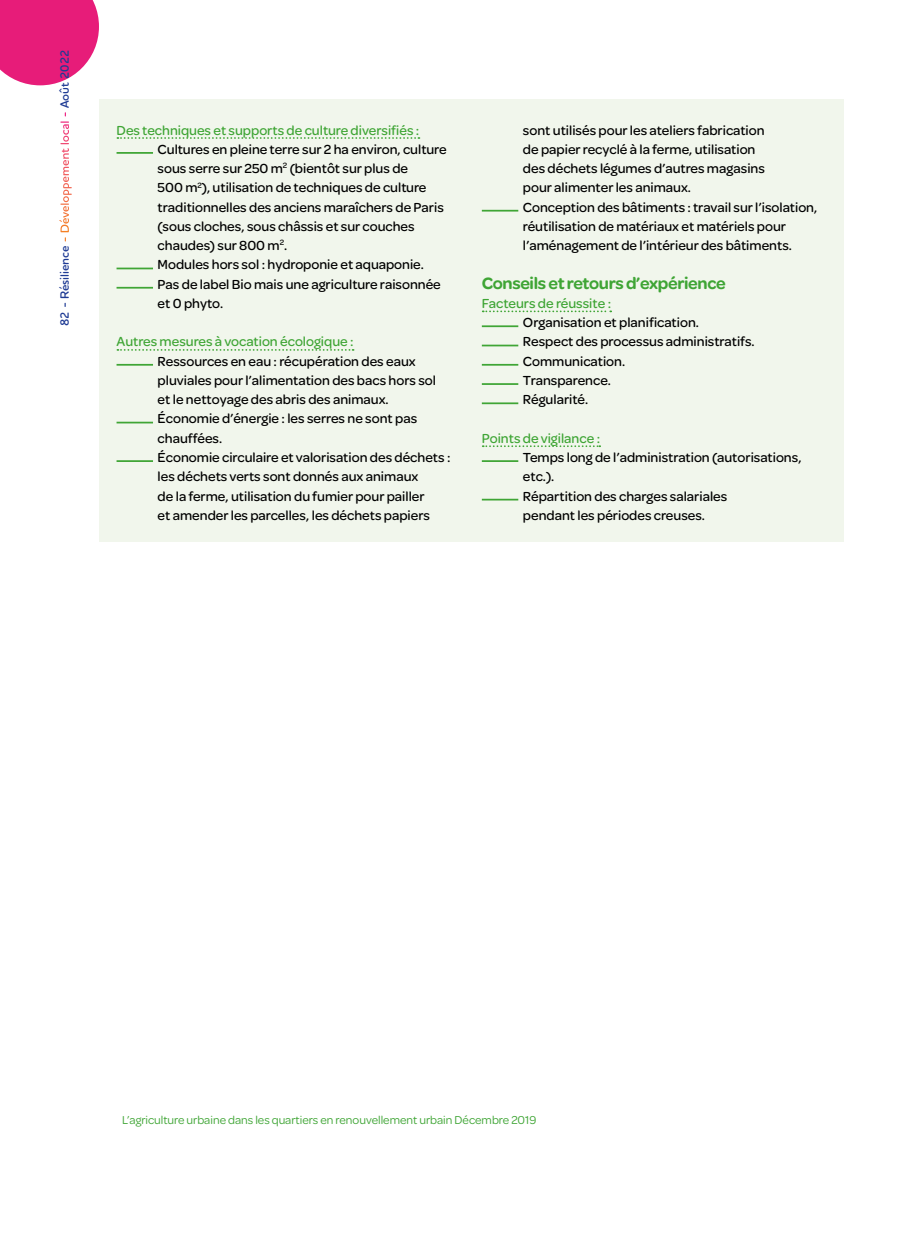
<style>
.page{position:relative;width:918px;height:1241px;background:#fff}
.page>*{position:absolute;margin:0;border:0;box-sizing:border-box;transform-origin:0 0}
.t1{font:600 17.5px "Omnes";letter-spacing:-.02em;color:#3fa535}
.t2{font:500 14px/19.2px "Omnes";color:#000}
.t3{font:12.25px "Omnes";color:#3fa535}
.t4{font:600 12.25px "Houschka Rounded";color:#1f3b94}
.s1{color:#fff}
.s2{color:#3fa535}
.s3{font-weight:600}
</style>
<div class="page">
<svg style="left:0;top:0;width:99px;height:85px;background:#e93688"></svg>
<div style="left:99px;top:99px;width:744px;height:443px;background:#f1f6ec"></div>
<svg style="left:117px;top:137px;width:302px;height:2px"></svg>
<svg style="left:117px;top:349px;width:237px;height:2px"></svg>
<hr style="left:117px;top:152px;width:36px;height:2px;background:#3fa535">
<hr style="left:117px;top:267px;width:36px;height:2px;background:#3fa535">
<hr style="left:117px;top:287px;width:36px;height:1px;background:#3fa535">
<hr style="left:117px;top:364px;width:36px;height:1px;background:#3fa535">
<hr style="left:117px;top:421px;width:36px;height:2px;background:#3fa535">
<hr style="left:117px;top:460px;width:36px;height:2px;background:#3fa535">
<svg style="left:483px;top:310px;width:128px;height:2px"></svg>
<svg style="left:483px;top:445px;width:117px;height:2px"></svg>
<hr style="left:482px;top:210px;width:36px;height:1px;background:#3fa535">
<hr style="left:482px;top:325px;width:36px;height:2px;background:#3fa535">
<hr style="left:482px;top:344px;width:36px;height:2px;background:#3fa535">
<hr style="left:482px;top:364px;width:36px;height:1px;background:#3fa535">
<hr style="left:482px;top:383px;width:36px;height:2px;background:#3fa535">
<hr style="left:482px;top:402px;width:36px;height:2px;background:#3fa535">
<hr style="left:482px;top:460px;width:36px;height:2px;background:#3fa535">
<hr style="left:482px;top:498px;width:36px;height:2px;background:#3fa535">
<p class="t4" style="left:57px;top:326px;width:278px;rotate:-90deg">82 - Résilience <span class="s1">- Développement local -</span> Août 2022</p>
<p class="t2" style="left:158px;top:119px;width:290px;text-indent:-41px"><span class="s2">Des techniques et supports de culture diversifiés :<br></span>Cultures en pleine terre sur 2 ha environ, culture sous serre sur 250 m<sup>2</sup> (bientôt sur plus de<br>500 m<sup>2</sup>), utilisation de techniques de culture traditionnelles des anciens maraîchers de Paris (sous cloches, sous châssis et sur couches chaudes) sur 800 m<sup>2</sup>.<br>Modules hors sol : hydroponie et aquaponie.<br>Pas de label Bio mais une agriculture raisonnée et 0 phyto.</p>
<p class="t2" style="left:158px;top:331px;width:294px;text-indent:-41px"><span class="s2">Autres mesures à vocation écologique :<br></span>Ressources en eau : récupération des eaux pluviales pour l’alimentation des bacs hors sol et le nettoyage des abris des animaux.<br>Économie d’énergie : les serres ne sont pas chauffées.<br>Économie circulaire et valorisation des déchets : les déchets verts sont donnés aux animaux<br>de la ferme, utilisation du fumier pour pailler<br>et amender les parcelles, les déchets papiers</p>
<p class="t2" style="left:523px;top:119px;width:296px">sont utilisés pour les ateliers fabrication<br>de papier recyclé à la ferme, utilisation<br>des déchets légumes d’autres magasins<br>pour alimenter les animaux.<br>Conception des bâtiments : travail sur l’isolation, réutilisation de matériaux et matériels pour l’aménagement de l’intérieur des bâtiments.</p>
<p class="t1" style="left:482px;top:270px;width:245px">Conseils et retours d’expérience</p>
<p class="t2" style="left:523px;top:293px;width:233px;text-indent:-41px"><span class="s2">Facteurs de réussite :<br></span>Organisation et planification.<br>Respect des processus administratifs.<br>Communication.<br>Transparence.<br>Régularité.</p>
<p class="t2" style="left:523px;top:427px;width:280px;text-indent:-41px"><span class="s2">Points de vigilance :<br></span>Temps long de l’administration (autorisations, etc.).<br>Répartition des charges salariales<br>pendant les périodes creuses.</p>
<p class="t3" style="left:99px;top:1111px;width:439px"><span class="s3">94</span> • L’agriculture urbaine dans les quartiers en renouvellement urbain Décembre 2019</p>
</div>
